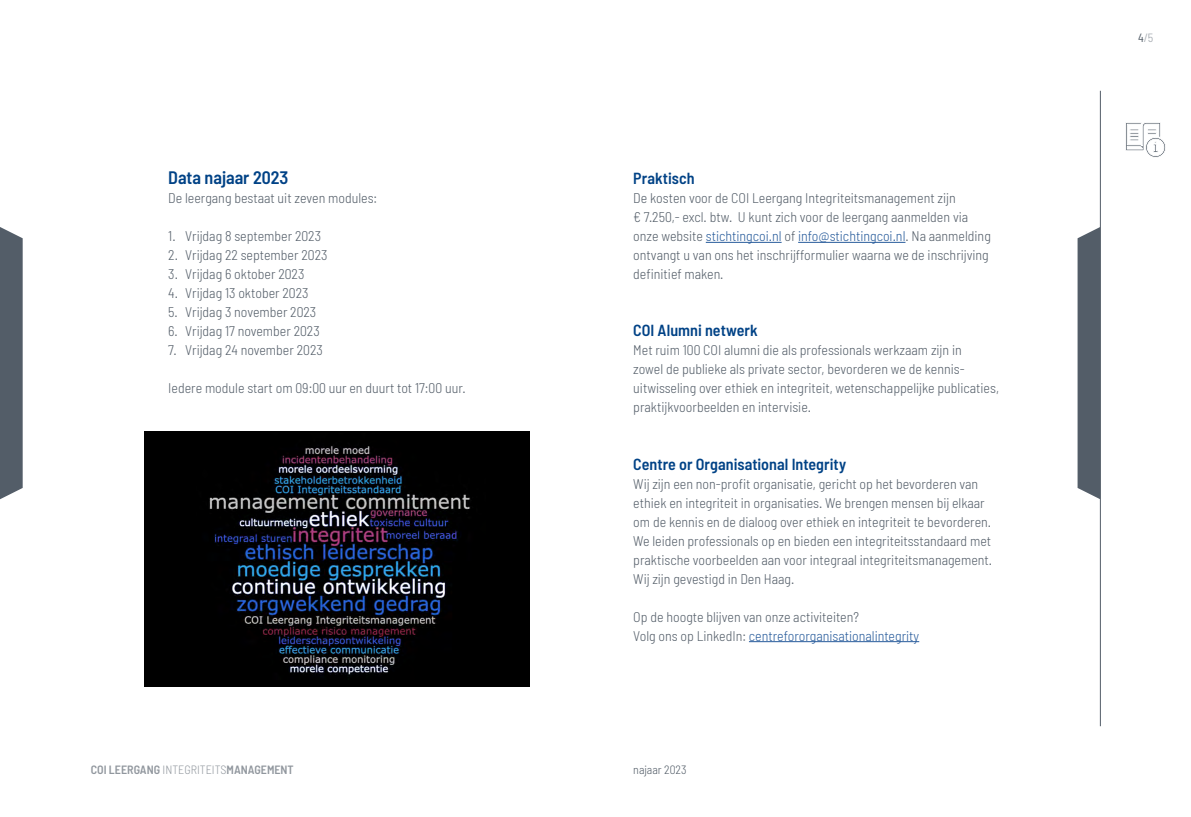
<style>
.page{position:relative;width:1191px;height:817px;background:#fff}
.page>*{position:absolute;margin:0;border:0;box-sizing:border-box;transform-origin:0 0}
.Tussenkop_pagina{font:600 semi-condensed 18px "Barlow";color:#004286}
.Tussenkop_alinea{font:600 semi-condensed 16px "Barlow";color:#004286}
.Body{font:600 semi-condensed 16px "Barlow";color:#004286}
.Body-2{font:300 semi-condensed 14px/19px "Barlow";color:#535d68}
.Body-3{font:300 semi-condensed 14px "Barlow";color:#275b9b}
.t1{font:600 semi-condensed 12px "Barlow";color:#91979e}
.t2{font:300 semi-condensed 12px "Barlow";color:#535d68}
.t3{font:semi-condensed 12px "Barlow";color:#acb1b7}
.s1{color:#275b9b}
.s2{color:#535d68}
.s3{font-weight:300}
</style>
<div class="page">
<svg style="left:1077px;top:227px;width:23px;height:272px;background:#5e6771"></svg>
<svg style="left:0;top:227px;width:23px;height:272px;background:#5c6570"></svg>
<hr style="left:706px;top:242px;width:75px;height:1px;background:#275b9b">
<hr style="left:798px;top:242px;width:107px;height:1px;background:#275b9b">
<hr style="left:749px;top:641px;width:170px;height:1px;background:#275b9b">
<div style="left:145px;top:431px;width:385px;height:255px;background:#000"></div>
<img style="left:209px;top:446px;width:261px;height:229px">
<hr style="left:1100px;top:91px;width:1px;height:635px;background:#535d68">
<p class="Tussenkop_pagina" style="left:168px;top:167px;width:122px">Data najaar 2023</p>
<p class="Body-2" style="left:168px;top:188px;width:211px">De leergang bestaat uit zeven modules:</p>
<p class="Body-2" style="left:168px;top:226px;width:154px">1. Vrijdag 8 september 2023</p>
<p class="Body-2" style="left:168px;top:245px;width:161px">2. Vrijdag 22 september 2023</p>
<p class="Body-2" style="left:168px;top:264px;width:138px">3. Vrijdag 6 oktober 2023</p>
<p class="Body-2" style="left:168px;top:283px;width:142px">4. Vrijdag 13 oktober 2023</p>
<p class="Body-2" style="left:168px;top:302px;width:150px">5. Vrijdag 3 november 2023</p>
<p class="Body-2" style="left:168px;top:321px;width:153px">6. Vrijdag 17 november 2023</p>
<p class="Body-2" style="left:168px;top:340px;width:156px">7. Vrijdag 24 november 2023</p>
<p class="Body-2" style="left:168px;top:378px;width:299px">Iedere module start om 09:00 uur en duurt tot 17:00 uur.</p>
<p class="Tussenkop_alinea" style="left:633px;top:168px;width:63px">Praktisch</p>
<p class="Body-2" style="left:633px;top:188px;width:359px">De kosten voor de COI Leergang Integriteitsmanagement zijn<br>€ 7.250,- excl. btw. U kunt zich voor de leergang aanmelden via onze website <span class="s1">stichtingcoi.nl</span> of <span class="s1">info@stichtingcoi.nl</span>. Na aanmelding ontvangt u van ons het inschrijfformulier waarna we de inschrijving definitief maken.</p>
<p class="Body" style="left:633px;top:320px;width:126px">COI Alumni netwerk</p>
<p class="Body-2" style="left:633px;top:340px;width:367px">Met ruim 100 COI alumni die als professionals werkzaam zijn in<br>zowel de publieke als private sector, bevorderen we de kennis&shy;uitwisseling over ethiek en integriteit, wetenschappelijke publicaties, praktijkvoorbeelden en intervisie.</p>
<p class="Tussenkop_alinea" style="left:633px;top:453px;width:214px">Centre or Organisational Integrity</p>
<p class="Body-2" style="left:633px;top:473px;width:360px">Wij zijn een non-profit organisatie, gericht op het bevorderen van ethiek en integriteit in organisaties. We brengen mensen bij elkaar om de kennis en de dialoog over ethiek en integriteit te bevorderen.<br>We leiden professionals op en bieden een integriteitsstandaard met praktische voorbeelden aan voor integraal integriteitsmanagement.<br>Wij zijn gevestigd in Den Haag.</p>
<p class="Body-2" style="left:633px;top:606px;width:227px">Op de hoogte blijven van onze activiteiten?</p>
<p class="Body-3" style="left:633px;top:626px;width:287px"><span class="s2">Volg ons op LinkedIn:</span> centrefororganisationalintegrity</p>
<p class="t1" style="left:91px;top:761px;width:204px">COI LEERGANG <span class="s3">INTEGRITEITS</span>MANAGEMENT</p>
<p class="t2" style="left:633px;top:761px;width:55px">najaar 2023</p>
<p class="t3" style="left:1138px;top:30px;width:17px"><span class="s2">4</span>/5</p>
</div>
